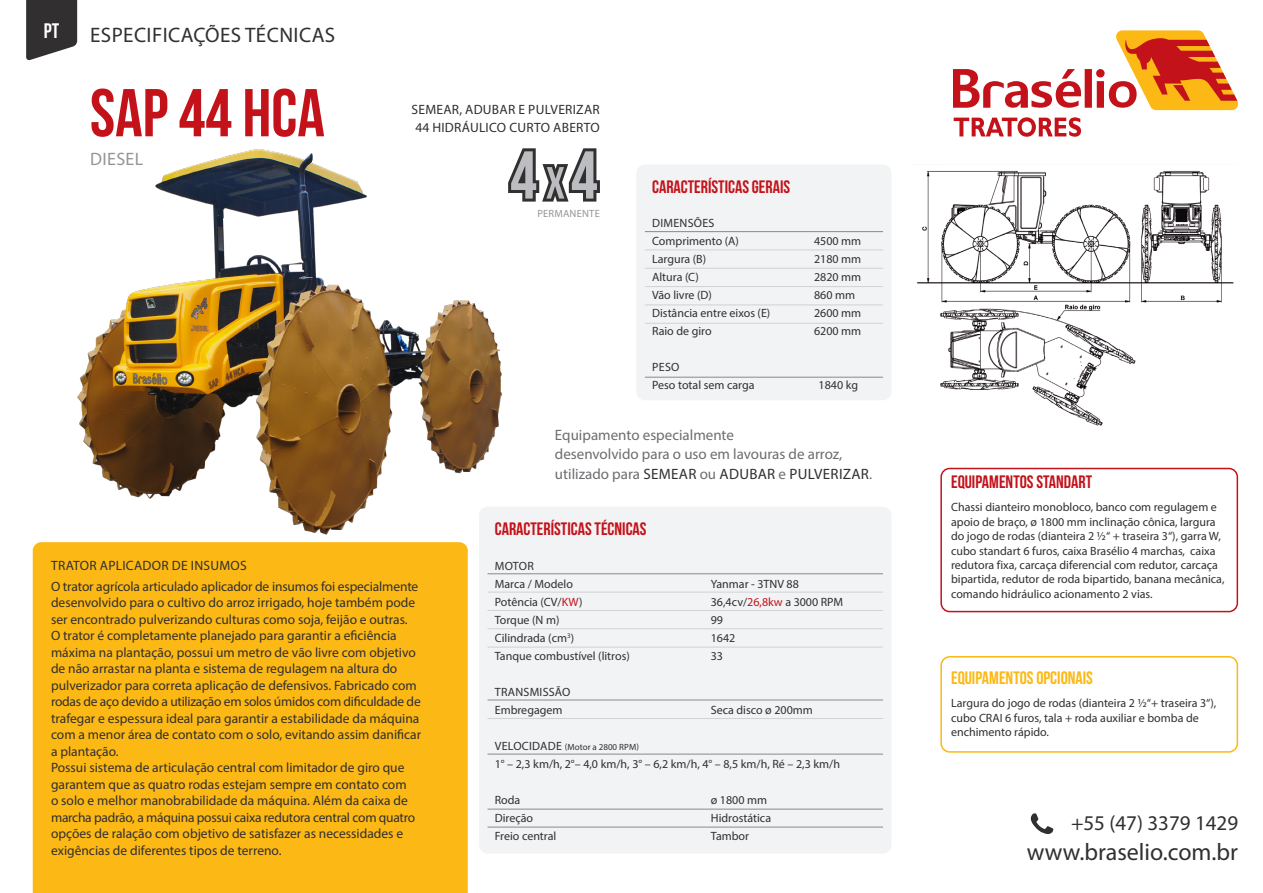
<style>
.page{position:relative;width:1263px;height:893px;background:#fff}
.page>*{position:absolute;margin:0;border:0;box-sizing:border-box;transform-origin:0 0}
.t1{font:67.5px "Bebas Neue";color:#c4121a}
.t2{font:24px "Myriad Pro";color:#312f30}
.t3{font:21px "Myriad Pro";letter-spacing:.02em;color:#312f30}
.t4{font:21px "Myriad Pro";color:#312f30}
.t5{font:21px "Bebas Neue";color:#fff}
.t6{font:18px "Bebas Neue";color:#c4121a}
.t7{font:18px "Bebas Neue";color:#fcb814}
.t8{font:18px "Myriad Pro";letter-spacing:.02em;color:#939598}
.t9{font:15px/19.5px "Myriad Pro";color:#6c6d70}
.t10{font:13.5px/16.5px "Myriad Pro";color:#312f30}
.t11{font:13.5px/18px "Myriad Pro";letter-spacing:.02em;color:#312f30}
.t12{font:12px/14.4px "Myriad Pro";color:#312f30}
.t13{font:10.5px "Myriad Pro";letter-spacing:.02em;color:#939598}
.t14{font:9px "Myriad Pro";color:#312f30}
.s1{color:#312f30}
.s2{color:#c4121a}
.s3{font-size:12px}
</style>
<div class="page">
<div style="left:33px;top:542px;width:435px;height:351px;background:#fcb814"></div>
<svg style="left:954px;top:117px;width:127px;height:20px"></svg>
<svg style="left:953px;top:30px;width:286px;height:80px"></svg>
<svg style="left:26px;top:0;width:51px;height:61px;background:#4c4a4b"></svg>
<svg style="left:1031px;top:813px;width:22px;height:22px"></svg>
<div style="left:636px;top:164px;width:255px;height:236px;background:#f2f3f4;border-radius:9px"></div>
<hr style="left:645px;top:231px;width:238px;height:1px;background:#939598">
<hr style="left:645px;top:250px;width:238px;height:1px;background:#d1d2d4">
<hr style="left:645px;top:268px;width:238px;height:1px;background:#d1d2d4">
<hr style="left:645px;top:286px;width:238px;height:1px;background:#d1d2d4">
<hr style="left:645px;top:305px;width:238px;height:1px;background:#d1d2d4">
<hr style="left:645px;top:323px;width:238px;height:1px;background:#d1d2d4">
<hr style="left:645px;top:377px;width:238px;height:1px;background:#939598">
<div style="left:479px;top:507px;width:412px;height:346px;background:#f2f3f4;border-radius:9px"></div>
<hr style="left:487px;top:573px;width:396px;height:1px;background:#939598">
<hr style="left:487px;top:592px;width:396px;height:1px;background:#d1d2d4">
<hr style="left:487px;top:610px;width:396px;height:1px;background:#d1d2d4">
<hr style="left:487px;top:628px;width:396px;height:1px;background:#d1d2d4">
<hr style="left:487px;top:647px;width:396px;height:1px;background:#d1d2d4">
<hr style="left:487px;top:699px;width:396px;height:1px;background:#939598">
<hr style="left:487px;top:718px;width:396px;height:1px;background:#d1d2d4">
<hr style="left:487px;top:826px;width:396px;height:2px;background:#939598">
<hr style="left:487px;top:753px;width:396px;height:2px;background:#939598">
<hr style="left:487px;top:809px;width:396px;height:1px;background:#939598">
<div style="left:940px;top:468px;width:298px;height:144px;border:2px solid #c4121a;border-radius:9px"></div>
<div style="left:940px;top:656px;width:298px;height:97px;border:2px solid #fcb814;border-radius:9px"></div>
<img style="left:917px;top:171px;width:317px;height:255px">
<svg style="left:508px;top:148px;width:92px;height:54px"></svg>
<img style="left:77px;top:149px;width:425px;height:386px">
<h3 class="t5" style="left:44px;top:19px;width:17px">PT</h3>
<h3 class="t3" style="left:90px;top:22px;width:247px">ESPECIFICAÇÕES TÉCNICAS</h3>
<h1 class="t1" style="left:90px;top:76px;width:236px">SAP 44 HCA</h1>
<h3 class="t8" style="left:90px;top:148px;width:55px">DIESEL</h3>
<p class="t11" style="left:411px;top:100px;width:190px">SEMEAR, ADUBAR E PULVERIZAR<br>44 HIDRÁULICO CURTO ABERTO</p>
<p class="t13" style="left:537px;top:207px;width:64px">PERMANENTE</p>
<h3 class="t6" style="left:652px;top:177px;width:140px">CARACTERÍSTICAS GERAIS</h3>
<p class="t12" style="left:652px;top:214px;width:88px;line-height:18px">DIMENSÕES<br>Comprimento (A)</p>
<p class="t12" style="left:814px;top:234px;width:49px">4500 mm</p>
<p class="t12" style="left:652px;top:252px;width:56px">Largura (B)</p>
<p class="t12" style="left:814px;top:252px;width:49px">2180 mm</p>
<p class="t12" style="left:652px;top:270px;width:48px">Altura (C)</p>
<p class="t12" style="left:814px;top:270px;width:49px">2820 mm</p>
<p class="t12" style="left:652px;top:288px;width:61px">Vão livre (D)</p>
<p class="t12" style="left:814px;top:288px;width:43px">860 mm</p>
<p class="t12" style="left:652px;top:306px;width:120px">Distância entre eixos (E)</p>
<p class="t12" style="left:814px;top:306px;width:49px">2600 mm</p>
<p class="t12" style="left:652px;top:324px;width:61px">Raio de giro</p>
<p class="t12" style="left:814px;top:324px;width:49px">6200 mm</p>
<p class="t12" style="left:652px;top:358px;width:104px;line-height:18px">PESO<br>Peso total sem carga</p>
<p class="t12" style="left:819px;top:378px;width:41px">1840 kg</p>
<p class="t9" style="left:555px;top:425px;width:319px">Equipamento especialmente<br>desenvolvido para o uso em lavouras de arroz, utilizado para <span class="s1">SEMEAR</span> ou <span class="s1">ADUBAR</span> e <span class="s1">PULVERIZAR</span>.</p>
<p class="t10" style="left:51px;top:555px;width:369px;line-height:20.7px">TRATOR APLICADOR DE INSUMOS<br>O trator agrícola articulado aplicador de insumos foi especialmente</p>
<p class="t10" style="left:51px;top:594px;width:372px">desenvolvido para o cultivo do arroz irrigado, hoje também pode ser encontrado pulverizando culturas como soja, feijão e outras.<br>O trator é completamente planejado para garantir a eficiência máxima na plantação, possui um metro de vão livre com objetivo de não arrastar na planta e sistema de regulagem na altura do pulverizador para correta aplicação de defensivos. Fabricado com rodas de aço devido a utilização em solos úmidos com dificuldade de trafegar e espessura ideal para garantir a estabilidade da máquina com a menor área de contato com o solo, evitando assim danificar a plantação.<br>Possui sistema de articulação central com limitador de giro que garantem que as quatro rodas estejam sempre em contato com<br>o solo e melhor manobrabilidade da máquina. Além da caixa de marcha padrão, a máquina possui caixa redutora central com quatro opções de ralação com objetivo de satisfazer as necessidades e exigências de diferentes tipos de terreno.</p>
<h3 class="t6" style="left:495px;top:519px;width:153px">CARACTERÍSTICAS TÉCNICAS</h3>
<p class="t12" style="left:495px;top:556px;width:80px;line-height:18px">MOTOR<br>Marca / Modelo</p>
<p class="t12" style="left:711px;top:576px;width:90px">Yanmar - 3TNV 88</p>
<p class="t12" style="left:495px;top:594px;width:89px">Potência (CV/<span class="s2">KW</span>)</p>
<p class="t12" style="left:711px;top:594px;width:134px">36,4cv/<span class="s2">26,8kw</span> a 3000 RPM</p>
<p class="t12" style="left:495px;top:612px;width:66px">Torque (N m)</p>
<p class="t12" style="left:711px;top:612px;width:14px">99</p>
<p class="t12" style="left:495px;top:630px;width:81px">Cilindrada (cm<sup>3</sup>)</p>
<p class="t12" style="left:711px;top:630px;width:26px">1642</p>
<p class="t12" style="left:495px;top:648px;width:137px">Tanque combustível (litros)</p>
<p class="t12" style="left:711px;top:648px;width:14px">33</p>
<p class="t12" style="left:495px;top:682px;width:77px;line-height:18px">TRANSMISSÃO<br>Embregagem</p>
<p class="t12" style="left:711px;top:702px;width:104px">Seca disco ø 200mm</p>
<p class="t14" style="left:495px;top:741px;width:146px"><span class="s3">VELOCIDADE</span> (Motor a 2800 RPM)</p>
<p class="t12" style="left:495px;top:756px;width:347px">1° – 2,3 km/h, 2°– 4,0 km/h, 3° – 6,2 km/h, 4° – 8,5 km/h, Ré – 2,3 km/h</p>
<p class="t12" style="left:495px;top:792px;width:27px">Roda</p>
<p class="t12" style="left:711px;top:792px;width:58px">ø 1800 mm</p>
<p class="t12" style="left:495px;top:810px;width:40px">Direção</p>
<p class="t12" style="left:711px;top:810px;width:62px">Hidrostática</p>
<p class="t12" style="left:495px;top:828px;width:63px">Freio central</p>
<p class="t12" style="left:711px;top:828px;width:40px">Tambor</p>
<h3 class="t6" style="left:951px;top:472px;width:143px">EQUIPAMENTOS STANDART</h3>
<p class="t12" style="left:951px;top:500px;width:275px">Chassi dianteiro monobloco, banco com regulagem e apoio de braço, ø 1800 mm inclinação cônica, largura do jogo de rodas (dianteira 2 ½“ + traseira 3“), garra W, cubo standart 6 furos, caixa Brasélio 4 marchas, caixa redutora fixa, carcaça diferencial com redutor, carcaça bipartida, redutor de roda bipartido, banana mecânica, comando hidráulico acionamento 2 vias.</p>
<h3 class="t7" style="left:951px;top:668px;width:143px">EQUIPAMENTOS OPCIONAIS</h3>
<p class="t12" style="left:951px;top:696px;width:267px">Largura do jogo de rodas (dianteira 2 ½“+ traseira 3“), cubo CRAI 6 furos, tala + roda auxiliar e bomba de enchimento rápido.</p>
<h3 class="t4" style="left:1071px;top:810px;width:169px">+55 (47) 3379 1429</h3>
<h2 class="t2" style="left:1027px;top:837px;width:213px">www.braselio.com.br</h2>
</div>
